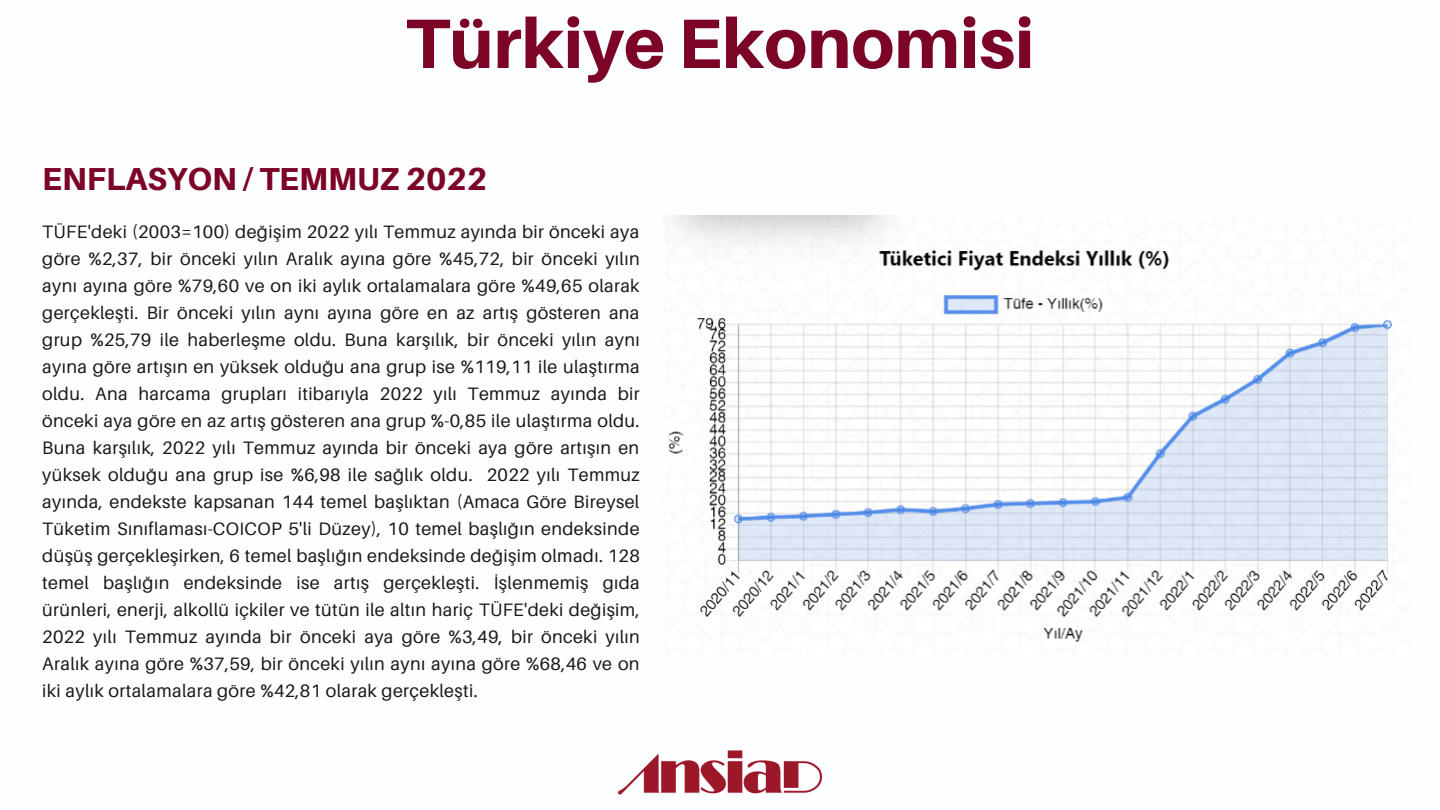
<style>
.page{position:relative;width:1440px;height:810px;background:#fff}
.page>*{position:absolute;margin:0;border:0;box-sizing:border-box;transform-origin:0 0}
.t1{font:800 70px "Aileron";color:#7c0426}
.t2{font:800 31.8px "Aileron";color:#7c0426}
.t3{font:18px/27px "Aileron";letter-spacing:.02em;color:#191919;text-align:justify}
</style>
<div class="page">
<img style="left:618px;top:750px;width:204px;height:45px">
<img style="left:668px;top:216px;width:724px;height:426px">
<h1 class="t1" style="left:406px;top:0;width:630px">Türkiye Ekonomisi</h1>
<h2 class="t2" style="left:42px;top:159px;width:447px">ENFLASYON / TEMMUZ 2022</h2>
<p class="t3" style="left:42px;top:217px;width:599px">TÜFE'deki (2003=100) değişim 2022 yılı Temmuz ayında bir önceki aya göre %2,37, bir önceki yılın Aralık ayına göre %45,72, bir önceki yılın aynı ayına göre %79,60 ve on iki aylık ortalamalara göre %49,65 olarak gerçekleşti. Bir önceki yılın aynı ayına göre en az artış gösteren ana grup %25,79 ile haberleşme oldu. Buna karşılık, bir önceki yılın aynı ayına göre artışın en yüksek olduğu ana grup ise %119,11 ile ulaştırma oldu. Ana harcama grupları itibarıyla 2022 yılı Temmuz ayında bir önceki aya göre en az artış gösteren ana grup %-0,85 ile ulaştırma oldu.<br>Buna karşılık, 2022 yılı Temmuz ayında bir önceki aya göre artışın en yüksek olduğu ana grup ise %6,98 ile sağlık oldu. 2022 yılı Temmuz ayında, endekste kapsanan 144 temel başlıktan (Amaca Göre Bireysel Tüketim Sınıflaması-COICOP 5'li Düzey), 10 temel başlığın endeksinde düşüş gerçekleşirken, 6 temel başlığın endeksinde değişim olmadı. 128 temel başlığın endeksinde ise artış gerçekleşti. İşlenmemiş gıda ürünleri, enerji, alkollü içkiler ve tütün ile altın hariç TÜFE'deki değişim, 2022 yılı Temmuz ayında bir önceki aya göre %3,49, bir önceki yılın Aralık ayına göre %37,59, bir önceki yılın aynı ayına göre %68,46 ve on iki aylık ortalamalara göre %42,81 olarak gerçekleşti.</p>
</div>
